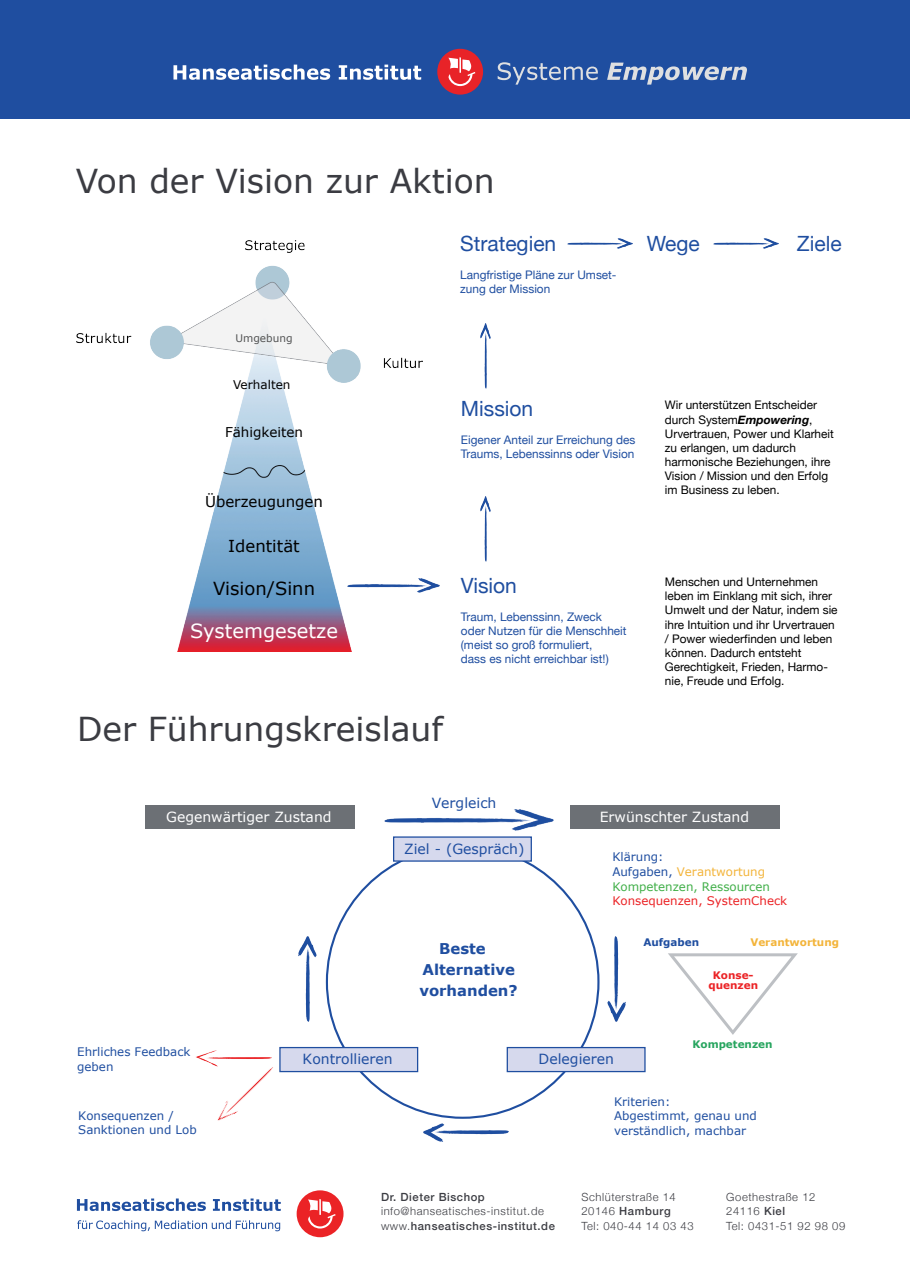
<style>
.page{position:relative;width:910px;height:1280px;background:#fff}
.page>*{position:absolute;margin:0;border:0;box-sizing:border-box;transform-origin:0 0}
.t1{font:33px "Verdana";color:#3b3c42}
.t2{font:21px "Helvetica Neue";color:#1f4ea0}
.t3{font:19.5px "Verdana";color:#fff}
.t4{font:18px "Verdana";color:#000}
.t5{font:16.5px "Verdana";color:#000}
.t6{font:15px "Verdana";color:#000}
.t7{font:700 14.85px/21px "Verdana";color:#1f4ea0}
.t8{font:13.95px "Verdana";color:#1f4ea0}
.t9{font:13.95px "Verdana";color:#fff}
.t10{font:13.5px "Verdana";color:#000}
.t11{font:12px "Verdana";color:#000}
.t12{font:11.85px/14.1px "Helvetica Neue";color:#000}
.t13{font:11.85px/14.1px "Helvetica Neue";color:#1f4ea0}
.t14{font:11.85px/14.7px "Verdana";color:#1f4ea0}
.t15{font:11.85px/14.7px "Verdana";color:#41af49}
.t16{font:11.85px "Verdana";color:#eb2326}
.t17{font:300 11.25px/14.2px "Helvetica Neue";letter-spacing:.05em;color:#3c3d43}
.t18{font:500 11.25px "Helvetica Neue";letter-spacing:.05em;color:#3c3d43}
.t19{font:700 10.5px "Verdana";color:#f3b43a}
.t20{font:700 10.5px/10.5px "Verdana";color:#eb2326;text-align:center}
.t21{font:700 10.5px "Verdana";color:#27a55f}
.t22{font:10.5px "Verdana";color:#000}
.t23{font:700 10.5px "Verdana";color:#1f4ea0}
.s1{font-weight:700;font-style:italic}
.s2{color:#1f4ea0}
.s3{color:#f3b43a}
.s4{font-weight:500}
</style>
<div class="page">
<div style="left:0;top:0;width:910px;height:118px;background:#1f4ea0"></div>
<svg style="left:498px;top:62px;width:100px;height:23px"></svg>
<svg style="left:607px;top:63px;width:140px;height:22px"></svg>
<svg style="left:173px;top:65px;width:157px;height:15px"></svg>
<svg style="left:339px;top:65px;width:82px;height:15px"></svg>
<div style="left:437px;top:49px;width:46px;height:46px;background:#e82328;border-radius:50%"></div>
<svg style="left:448px;top:57px;width:27px;height:29px"></svg>
<svg style="left:77px;top:1198px;width:129px;height:13px"></svg>
<svg style="left:213px;top:1198px;width:68px;height:13px"></svg>
<svg style="left:77px;top:1220px;width:203px;height:11px"></svg>
<div style="left:297px;top:1190px;width:46px;height:47px;background:#eb2326;border-radius:50%"></div>
<svg style="left:308px;top:1199px;width:28px;height:29px"></svg>
<img style="left:178px;top:382px;width:173px;height:270px">
<img style="left:76px;top:241px;width:346px;height:141px">
<img style="left:348px;top:579px;width:91px;height:14px">
<img style="left:481px;top:496px;width:10px;height:65px">
<img style="left:481px;top:323px;width:10px;height:66px">
<img style="left:567px;top:239px;width:66px;height:10px">
<img style="left:714px;top:239px;width:65px;height:10px">
<img style="left:196px;top:1051px;width:76px;height:13px">
<div style="left:394px;top:837px;width:137px;height:24px;background:#d6d9ed"></div>
<div style="left:393px;top:836px;width:139px;height:26px;border:1px solid #1f4ea0"></div>
<div style="left:145px;top:805px;width:209px;height:24px;background:#6c7075"></div>
<div style="left:570px;top:805px;width:210px;height:24px;background:#6c7075"></div>
<div style="left:280px;top:1047px;width:138px;height:24px;background:#d6d9ed"></div>
<div style="left:279px;top:1047px;width:139px;height:25px;border:1px solid #1f4ea0"></div>
<div style="left:507px;top:1047px;width:138px;height:24px;background:#d6d9ed"></div>
<div style="left:507px;top:1047px;width:138px;height:25px;border:1px solid #1f4ea0"></div>
<svg style="left:668px;top:953px;width:130px;height:82px"></svg>
<img style="left:299px;top:936px;width:17px;height:85px">
<img style="left:608px;top:936px;width:17px;height:85px">
<img style="left:424px;top:1124px;width:84px;height:17px">
<img style="left:384px;top:809px;width:170px;height:22px">
<img style="left:212px;top:1061px;width:61px;height:60px">
<h1 class="t1" style="left:76px;top:168px;width:420px">Von der Vision zur Aktion</h1>
<p class="t22" style="left:235px;top:334px;width:59px">Umgebung</p>
<p class="t11" style="left:233px;top:379px;width:59px">Verhalten</p>
<p class="t10" style="left:225px;top:426px;width:80px">Fähigkeiten</p>
<p class="t6" style="left:205px;top:495px;width:119px">Überzeugungen</p>
<h3 class="t5" style="left:228px;top:539px;width:73px">Identität</h3>
<h3 class="t4" style="left:213px;top:581px;width:104px">Vision/Sinn</h3>
<h3 class="t3" style="left:190px;top:623px;width:149px">Systemgesetze</h3>
<h1 class="t1" style="left:77px;top:716px;width:368px">Der Führungskreislauf</h1>
<h2 class="t2" style="left:460px;top:235px;width:98px">Strategien</h2>
<p class="t13" style="left:460px;top:269px;width:158px">Langfristige Pläne zur Umset&shy;zung der Mission</p>
<h2 class="t2" style="left:647px;top:235px;width:54px">Wege</h2>
<h2 class="t2" style="left:797px;top:235px;width:46px">Ziele</h2>
<h2 class="t2" style="left:461px;top:400px;width:74px">Mission</h2>
<p class="t13" style="left:461px;top:434px;width:176px">Eigener Anteil zur Erreichung des<br>Traums, Lebenssinns oder Vision</p>
<p class="t12" style="left:665px;top:399px;width:170px">Wir unterstützen Entscheider durch System<span class="s1">Empowering</span>,<br>Urvertrauen, Power und Klarheit zu erlangen, um dadurch harmonische Beziehungen, ihre<br>Vision / Mission und den Erfolg im Business zu leben.</p>
<h2 class="t2" style="left:461px;top:577px;width:58px">Vision</h2>
<p class="t13" style="left:461px;top:611px;width:167px">Traum, Lebenssinn, Zweck oder Nutzen für die Menschheit (meist so groß formuliert,<br>dass es nicht erreichbar ist!)</p>
<p class="t12" style="left:665px;top:576px;width:174px">Menschen und Unternehmen leben im Einklang mit sich, ihrer<br>Umwelt und der Natur, indem sie ihre Intuition und ihr Urvertrauen / Power wiederfinden und leben können. Dadurch entsteht<br>Gerechtigkeit, Frieden, Harmo&shy;nie, Freude und Erfolg.</p>
<p class="t8" style="left:432px;top:797px;width:66px">Vergleich</p>
<p class="t9" style="left:166px;top:811px;width:167px">Gegenwärtiger Zustand</p>
<p class="t9" style="left:600px;top:811px;width:151px">Erwünschter Zustand</p>
<p class="t14" style="left:77px;top:1046px;width:115px">Ehrliches Feedback geben</p>
<p class="t14" style="left:78px;top:1109px;width:120px">Konsequenzen /<br>Sanktionen und Lob</p>
<p class="t8" style="left:404px;top:843px;width:122px">Ziel - (Gespräch)</p>
<p class="t7" style="left:419px;top:939px;width:100px;text-indent:20px">Beste<br>Alternative vorhanden?</p>
<p class="t15" style="left:612px;top:850px;width:159px"><span class="s2">Klärung:<br>Aufgaben,</span> <span class="s3">Verantwortung<br></span>Kompetenzen, Ressourcen</p>
<p class="t16" style="left:612px;top:896px;width:176px">Konsequenzen, SystemCheck</p>
<p class="t23" style="left:643px;top:937px;width:57px">Aufgaben</p>
<p class="t19" style="left:750px;top:937px;width:90px">Verantwortung</p>
<p class="t20" style="left:708px;top:970px;width:51px">Konse&shy;quenzen</p>
<p class="t21" style="left:692px;top:1039px;width:82px">Kompetenzen</p>
<p class="t8" style="left:303px;top:1053px;width:92px">Kontrollieren</p>
<p class="t8" style="left:539px;top:1053px;width:77px">Delegieren</p>
<p class="t18" style="left:381px;top:1193px;width:105px">Dr. Dieter Bischop</p>
<p class="t17" style="left:381px;top:1204px;width:175px">info@hanseatisches-institut.de www.<span class="s4">hanseatisches-institut.de</span></p>
<p class="t14" style="left:614px;top:1095px;width:144px">Kriterien:<br>Abgestimmt, genau und verständlich, machbar</p>
<p class="t17" style="left:581px;top:1190px;width:114px">Schlüterstraße 14<br>20146 <span class="s4">Hamburg<br></span>Tel: 040-44 14 03 43</p>
<p class="t17" style="left:726px;top:1190px;width:121px">Goethestraße 12<br>24116 <span class="s4">Kiel<br></span>Tel: 0431-51 92 98 09</p>
</div>
